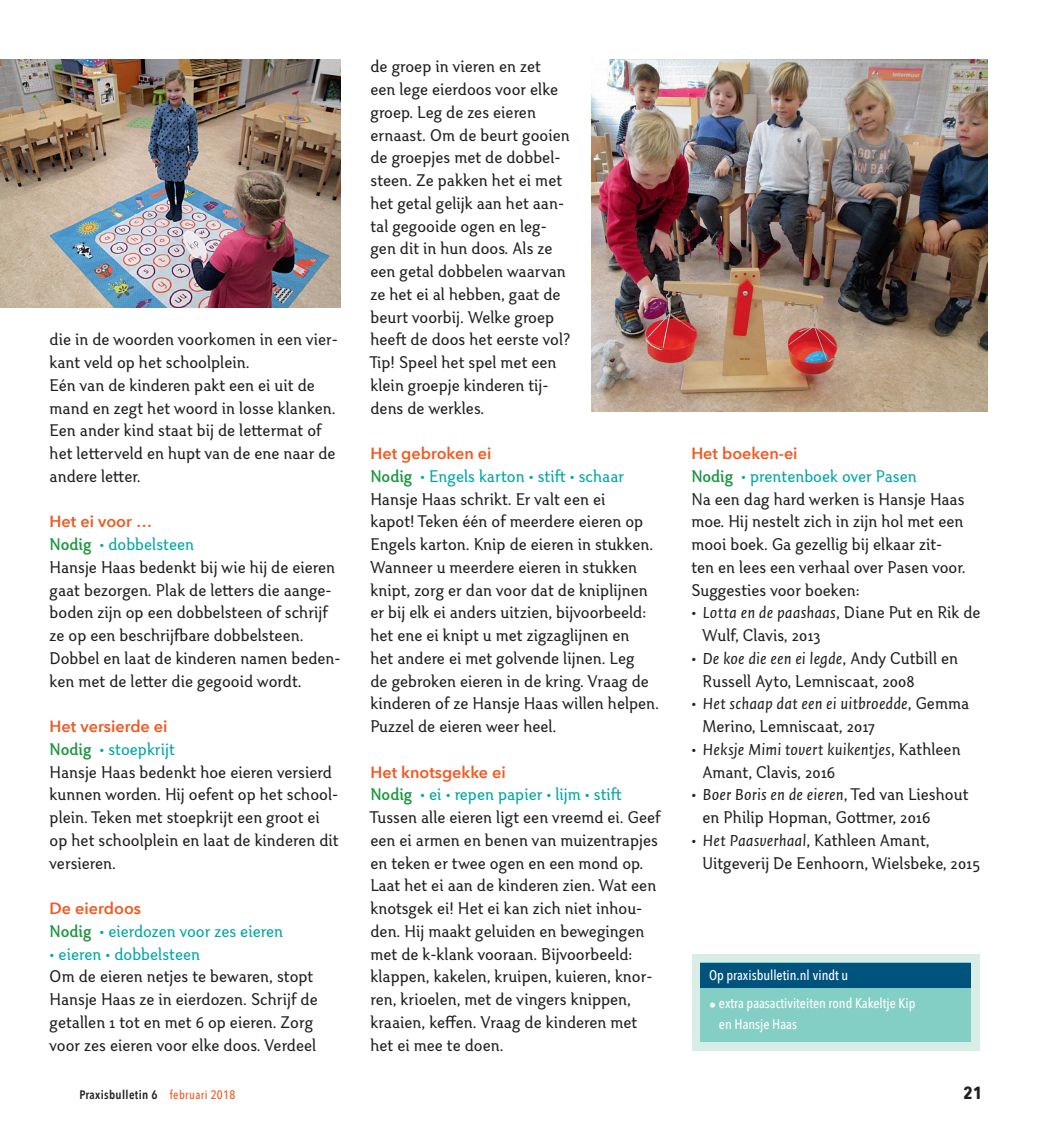
<style>
.page{position:relative;width:1042px;height:1141px;background:#fff}
.page>*{position:absolute;margin:0;border:0;box-sizing:border-box;transform-origin:0 0}
.t1{font:17.5px/22.8px "Otari";letter-spacing:.005em;color:#231f20}
.t2{font:17.5px "Otari";letter-spacing:.005em;color:#00a6a5}
.t3{font:700 17.5px "Avenir Next Condensed";color:#231f20}
.t4{font:italic 17.15px "Quadraat Sans";letter-spacing:.005em;color:#231f20}
.t5{font:600 16.1px "Avenir Next";color:#f15921}
.t6{font:500 14px/21px "Avenir Next Condensed";color:#fff}
.t7{font:600 12.25px "Avenir Next Condensed";letter-spacing:.03em;color:#231f20}
.s1{font-weight:500;color:#1b953e}
.s2{color:#00a6a5}
.s3{font-family:"Quadraat Sans";font-style:italic;font-size:17.15px}
.s4{font-family:"Otari";font-style:normal;font-size:17.5px}
.s5{font-weight:500;color:#f15921}
</style>
<div class="page">
<div style="left:692px;top:954px;width:287px;height:97px;background:#d7ede6"></div>
<div style="left:700px;top:963px;width:271px;height:79px;background:#83cec5"></div>
<div style="left:700px;top:963px;width:271px;height:24px;background:#00537d"></div>
<img style="left:0;top:60px;width:340px;height:248px">
<img style="left:591px;top:60px;width:397px;height:352px">
<p class="t1" style="left:50px;top:328px;width:290px">die in de woorden voorkomen in een vier&shy;kant veld op het schoolplein.<br>Eén van de kinderen pakt een ei uit de mand en zegt het woord in losse klanken.<br>Een ander kind staat bij de lettermat of het letterveld en hupt van de ene naar de andere letter.</p>
<p class="t5" style="left:50px;top:508px;width:104px">Het ei voor …</p>
<p class="t1" style="left:50px;top:533px;width:293px"><span class="s1">Nodig</span> <span class="s2">• dobbelsteen<br></span>Hansje Haas bedenkt bij wie hij de eieren gaat bezorgen. Plak de letters die aange&shy;boden zijn op een dobbelsteen of schrijf ze op een beschrijfbare dobbelsteen.<br>Dobbel en laat de kinderen namen beden&shy;ken met de letter die gegooid wordt.</p>
<p class="t5" style="left:50px;top:713px;width:119px">Het versierde ei</p>
<p class="t1" style="left:50px;top:738px;width:290px"><span class="s1">Nodig</span> <span class="s2">• stoepkrijt<br></span>Hansje Haas bedenkt hoe eieren versierd kunnen worden. Hij oefent op het school&shy;plein. Teken met stoepkrijt een groot ei op het schoolplein en laat de kinderen dit versieren.</p>
<p class="t5" style="left:50px;top:895px;width:93px">De eierdoos</p>
<p class="t2" style="left:50px;top:921px;width:235px"><span class="s1">Nodig</span> • eierdozen voor zes eieren</p>
<p class="t1" style="left:50px;top:942px;width:270px"><span class="s2">• eieren • dobbelsteen<br></span>Om de eieren netjes te bewaren, stopt Hansje Haas ze in eierdozen. Schrijf de getallen 1 tot en met 6 op eieren. Zorg voor zes eieren voor elke doos. Verdeel</p>
<p class="t1" style="left:370px;top:55px;width:201px">de groep in vieren en zet een lege eierdoos voor elke groep. Leg de zes eieren ernaast. Om de beurt gooien de groepjes met de dobbel&shy;steen. Ze pakken het ei met het getal gelijk aan het aan&shy;tal gegooide ogen en leg&shy;gen dit in hun doos. Als ze een getal dobbelen waarvan ze het ei al hebben, gaat de beurt voorbij. Welke groep heeft de doos het eerste vol?<br>Tip! Speel het spel met een klein groepje kinderen tij&shy;dens de werkles.</p>
<p class="t5" style="left:370px;top:440px;width:122px">Het gebroken ei</p>
<p class="t1" style="left:370px;top:465px;width:290px"><span class="s1">Nodig</span> <span class="s2">• Engels karton • stift • schaar </span>Hansje Haas schrikt. Er valt een ei<br>kapot! Teken één of meerdere eieren op Engels karton. Knip de eieren in stukken.<br>Wanneer u meerdere eieren in stukken knipt, zorg er dan voor dat de kniplijnen er bij elk ei anders uitzien, bijvoorbeeld: het ene ei knipt u met zigzaglijnen en<br>het andere ei met golvende lijnen. Leg<br>de gebroken eieren in de kring. Vraag de kinderen of ze Hansje Haas willen helpen.<br>Puzzel de eieren weer heel.</p>
<p class="t5" style="left:370px;top:758px;width:137px">Het knotsgekke ei</p>
<p class="t1" style="left:370px;top:783px;width:292px"><span class="s1">Nodig</span> <span class="s2">• ei • repen papier • lijm • stift </span>Tussen alle eieren ligt een vreemd ei. Geef een ei armen en benen van muizentrapjes en teken er twee ogen en een mond op.<br>Laat het ei aan de kinderen zien. Wat een knotsgek ei! Het ei kan zich niet inhou&shy;den. Hij maakt geluiden en bewegingen met de k-klank vooraan. Bijvoorbeeld: klappen, kakelen, kruipen, kuieren, knor&shy;ren, krioelen, met de vingers knippen, kraaien, keffen. Vraag de kinderen met het ei mee te doen.</p>
<p class="t5" style="left:691px;top:440px;width:108px">Het boeken-ei</p>
<p class="t1" style="left:691px;top:465px;width:276px"><span class="s1">Nodig</span> <span class="s2">• prentenboek over Pasen<br></span>Na een dag hard werken is Hansje Haas moe. Hij nestelt zich in zijn hol met een mooi boek. Ga gezellig bij elkaar zit&shy;ten en lees een verhaal over Pasen voor.<br>Suggesties voor boeken:</p>
<p class="t1" style="left:702px;top:601px;width:280px;text-indent:-11px">• <span class="s3">Lotta en de paashaas</span>, Diane Put en Rik de<br>Wulf, Clavis, 2013</p>
<p class="t4" style="left:691px;top:649px;width:268px"><span class="s4">•</span> De koe die een ei legde<span class="s4">, Andy Cutbill en</span></p>
<p class="t1" style="left:702px;top:669px;width:213px">Russell Ayto, Lemniscaat, 2008</p>
<p class="t4" style="left:691px;top:695px;width:279px"><span class="s4">•</span> Het schaap dat een ei uitbroedde<span class="s4">, Gemma</span></p>
<p class="t1" style="left:702px;top:715px;width:174px">Merino, Lemniscaat, 2017</p>
<p class="t4" style="left:691px;top:740px;width:271px"><span class="s4">•</span> Heksje Mimi tovert kuikentjes<span class="s4">, Kathleen</span></p>
<p class="t1" style="left:702px;top:760px;width:134px">Amant, Clavis, 2016</p>
<p class="t4" style="left:691px;top:786px;width:279px"><span class="s4">•</span> Boer Boris en de eieren<span class="s4">, Ted van Lieshout</span></p>
<p class="t1" style="left:702px;top:806px;width:229px">en Philip Hopman, Gottmer, 2016</p>
<p class="t1" style="left:702px;top:829px;width:279px;text-indent:-11px">• <span class="s3">Het Paasverhaal</span>, Kathleen Amant,<br>Uitgeverij De Eenhoorn, Wielsbeke, 2015</p>
<p class="t6" style="left:709px;top:964px;width:141px">Op praxisbulletin.nl vindt u</p>
<p class="t6" style="left:719px;top:992px;width:198px;text-indent:-10px">• extra paasactiviteiten rond Kakeltje Kip en Hansje Haas</p>
<p class="t7" style="left:79px;top:1084px;width:157px">Praxisbulletin 6 <span class="s5">februari 2018</span></p>
<p class="t3" style="left:963px;top:1082px;width:21px">21</p>
</div>
